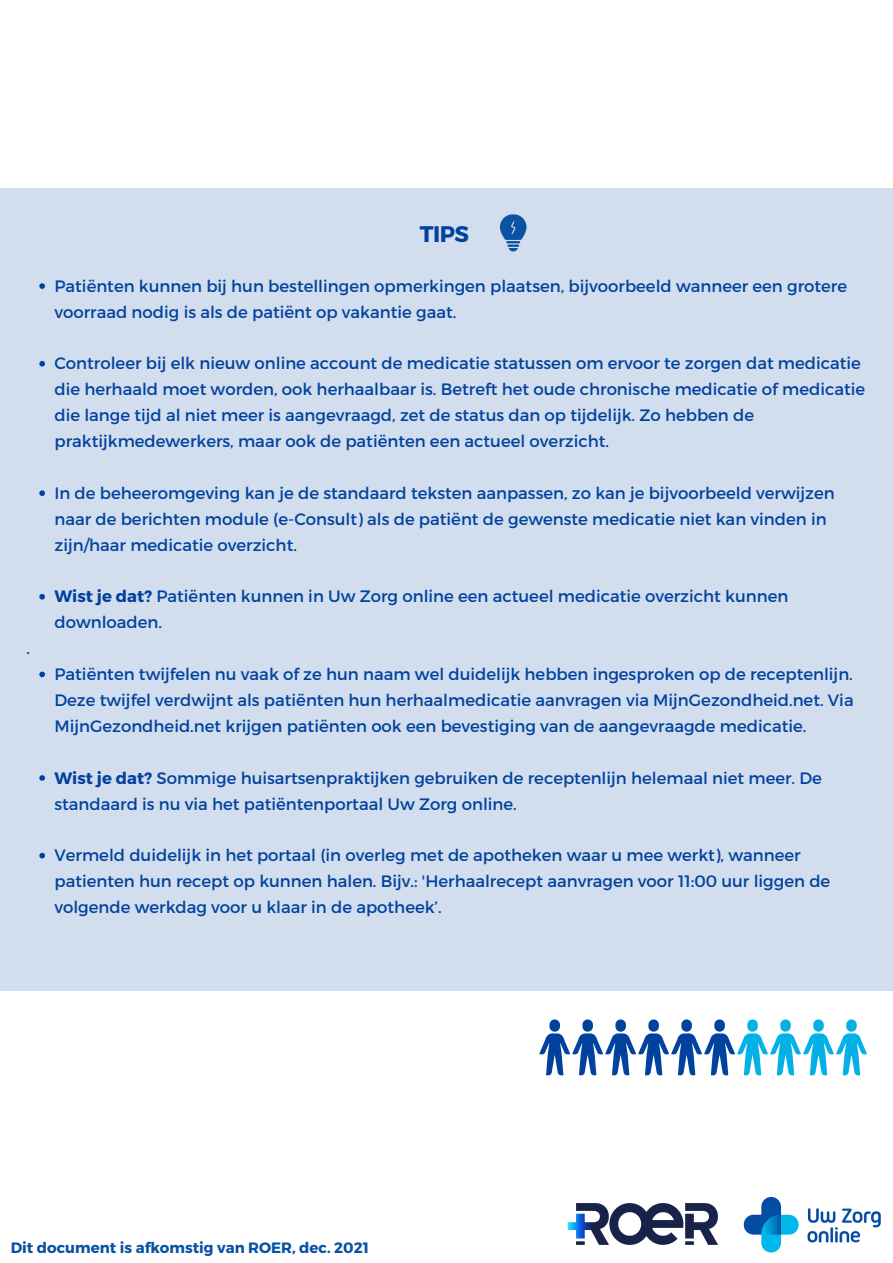
<style>
.page{position:relative;width:893px;height:1263px;background:#fff}
.page>*{position:absolute;margin:0;border:0;box-sizing:border-box;transform-origin:0 0}
.t1{font:700 22.5px "Montserrat";color:#00429e}
.t2{font:16.5px/25.9px "Montserrat";color:#00429e}
.t3{font:700 15px "Montserrat";color:#0952a4}
.s1{font-weight:700}
</style>
<div class="page">
<div style="left:0;top:188px;width:893px;height:802px;background:#d2dded"></div>
<svg style="left:499px;top:214px;width:28px;height:37px"></svg>
<svg style="left:39px;top:283px;width:6px;height:6px"></svg>
<svg style="left:39px;top:361px;width:6px;height:6px"></svg>
<svg style="left:39px;top:490px;width:6px;height:6px"></svg>
<svg style="left:39px;top:594px;width:6px;height:5px"></svg>
<svg style="left:39px;top:672px;width:6px;height:5px"></svg>
<svg style="left:39px;top:775px;width:6px;height:6px"></svg>
<svg style="left:39px;top:853px;width:6px;height:5px"></svg>
<svg style="left:539px;top:1019px;width:327px;height:56px"></svg>
<img style="left:743px;top:1196px;width:138px;height:57px">
<img style="left:567px;top:1203px;width:151px;height:42px">
<p class="t2" style="left:26px;top:634px;width:5px">.</p>
<p class="t1" style="left:420px;top:219px;width:51px">TIPS</p>
<p class="t2" style="left:54px;top:272px;width:794px">Patiënten kunnen bij hun bestellingen opmerkingen plaatsen, bijvoorbeeld wanneer een grotere voorraad nodig is als de patiënt op vakantie gaat.</p>
<p class="t2" style="left:54px;top:350px;width:812px">Controleer bij elk nieuw online account de medicatie statussen om ervoor te zorgen dat medicatie die herhaald moet worden, ook herhaalbaar is. Betreft het oude chronische medicatie of medicatie die lange tijd al niet meer is aangevraagd, zet de status dan op tijdelijk. Zo hebben de praktijkmedewerkers, maar ook de patiënten een actueel overzicht.</p>
<p class="t2" style="left:54px;top:479px;width:782px">In de beheeromgeving kan je de standaard teksten aanpassen, zo kan je bijvoorbeeld verwijzen naar de berichten module (e-Consult) als de patiënt de gewenste medicatie niet kan vinden in zijn/haar medicatie overzicht.</p>
<p class="t2" style="left:54px;top:583px;width:735px"><span class="s1">Wist je dat?</span> Patiënten kunnen in Uw Zorg online een actueel medicatie overzicht kunnen downloaden.</p>
<p class="t2" style="left:54px;top:660px;width:800px;text-align:justify">Patiënten twijfelen nu vaak of ze hun naam wel duidelijk hebben ingesproken op de receptenlijn.<br>Deze twijfel verdwijnt als patiënten hun herhaalmedicatie aanvragen via MijnGezondheid.net. Via MijnGezondheid.net krijgen patiënten ook een bevestiging van de aangevraagde medicatie.</p>
<p class="t2" style="left:54px;top:764px;width:769px"><span class="s1">Wist je dat?</span> Sommige huisartsenpraktijken gebruiken de receptenlijn helemaal niet meer. De standaard is nu via het patiëntenportaal Uw Zorg online.</p>
<p class="t2" style="left:54px;top:842px;width:777px">Vermeld duidelijk in het portaal (in overleg met de apotheken waar u mee werkt), wanneer patienten hun recept op kunnen halen. Bijv.: 'Herhaalrecept aanvragen voor 11:00 uur liggen de volgende werkdag voor u klaar in de apotheek’.</p>
<p class="t3" style="left:11px;top:1237px;width:360px">Dit document is afkomstig van ROER, dec. 2021</p>
</div>
